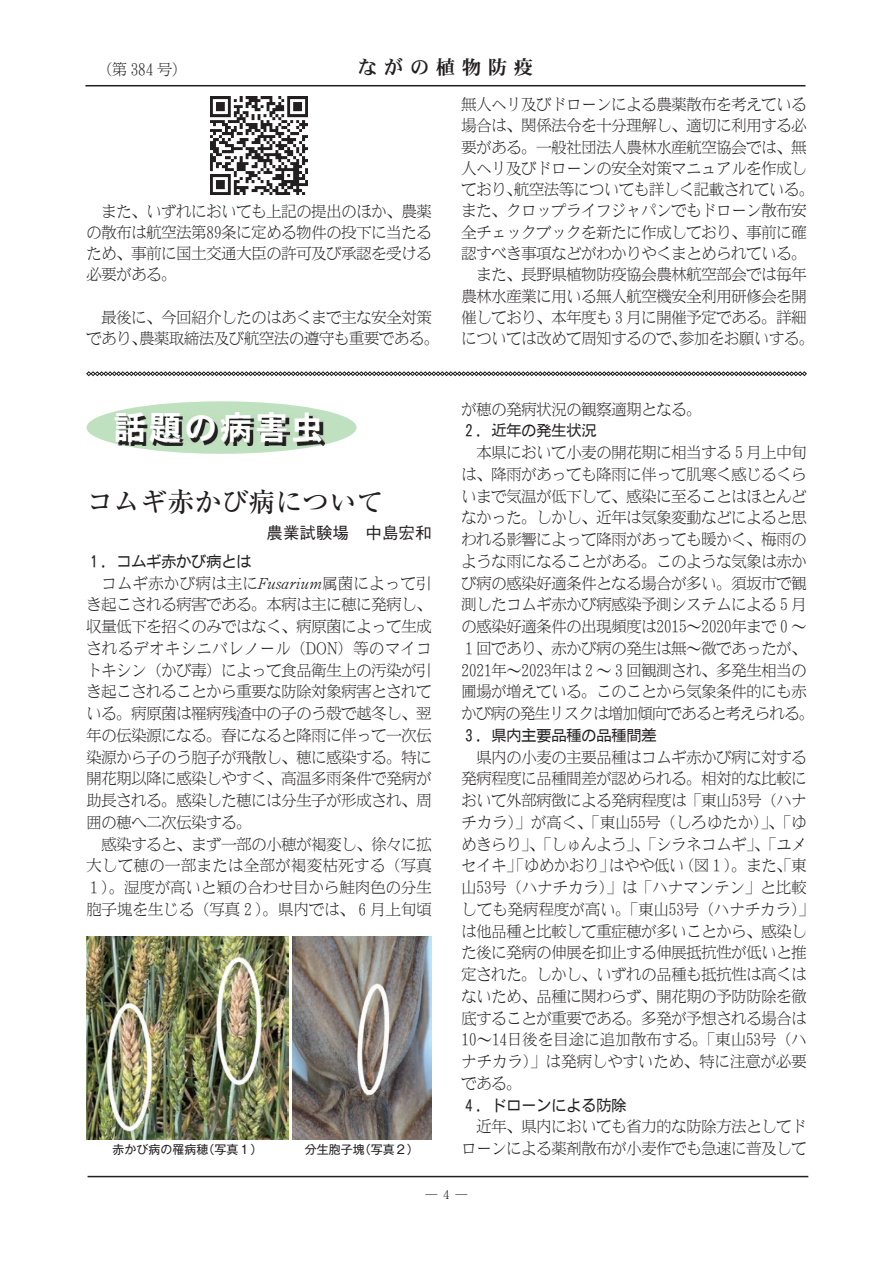
<style>
.page{position:relative;width:893px;height:1263px;background:#fff}
.page>*{position:absolute;margin:0;border:0;box-sizing:border-box;transform-origin:0 0}
.t1{font:33px "DFHS Gothic W7 WIN RKSJ H";letter-spacing:.075em;color:#fff}
.t2{font:500 27px "Ryumin Pr 6";color:#231f20}
.t3{font:19.5px "DFHS Mincho Std W7";letter-spacing:.335em;color:#231f20}
.t4{font:500 16.5px "Gothic BBB Pr 6";color:#231f20}
.t5{font:15px/21.8px "Motoya News M W2 90 msp RKSJ H";color:#231f20;text-align:justify}
.t6{font:15px "Motoya News G W3 90 msp RKSJ H";color:#231f20}
.t7{font:12px "Gothic MB101 Pr 6";color:#231f20}
.t8{font:12px "MS Mincho";color:#231f20}
.s1{font-family:"Ryumin Pr 6";font-weight:300}
.s2{font-family:"Ryumin Pr 6 N";font-weight:300}
</style>
<div class="page">
<hr style="left:85px;top:85px;width:720px;height:1px;background:#231f20">
<hr style="left:88px;top:1176px;width:720px;height:1px;background:#231f20">
<img style="left:210px;top:97px;width:98px;height:97px">
<div style="left:87px;top:401px;width:270px;height:53px;background:#c0e1c0;border-radius:50%"></div>
<img style="left:118px;top:415px;width:207px;height:31px">
<svg style="left:86px;top:371px;width:721px;height:5px"></svg>
<img style="left:87px;top:937px;width:201px;height:202px">
<img style="left:292px;top:937px;width:139px;height:202px">
<p class="t5" style="left:97px;top:58px;width:91px">（第 384 号）</p>
<h3 class="t3" style="left:358px;top:56px;width:177px">ながの植物防疫</h3>
<p class="t5" style="left:87px;top:200px;width:347px;line-height:21.3px;text-indent:15px">また、いずれにおいても上記の提出のほか、農薬の散布は航空法第89条に定める物件の投下に当たるため、事前に国土交通大臣の許可及び承認を受ける必要がある。</p>
<p class="t5" style="left:87px;top:307px;width:354px;line-height:21.3px;text-align:center">最後に、今回紹介したのはあくまで主な安全対策<br>であり、農薬取締法及び航空法の遵守も重要である。</p>
<h1 class="t1" style="left:114px;top:411px;width:212px">話題の病害虫</h1>
<h2 class="t2" style="left:87px;top:481px;width:299px">コムギ赤かび病について</h2>
<p class="t4" style="left:267px;top:519px;width:166px">農業試験場　中島宏和</p>
<p class="t6" style="left:87px;top:554px;width:167px">１．コムギ赤かび病とは</p>
<p class="t5" style="left:87px;top:572px;width:347px;text-indent:15px">コムギ赤かび病は主に<span class="s1">Fusarium</span>属菌によって引き起こされる病害である。本病は主に穂に発病し、収量低下を招くのみではなく、病原菌によって生成されるデオキシニバレノール（DON）等のマイコトキシン（かび毒）によって食品衛生上の汚染が引き起こされることから重要な防除対象病害とされている。病原菌は罹病残渣中の子のう殻で越冬し、翌年の伝染源になる。春になると降雨に伴って一次伝染源から子のう胞子が飛散し、穂に感染する。特に開花期以降に感染しやすく、高温多雨条件で発病が助長される。感染した穂には分生子が形成され、周囲の穂へ二次伝染する。</p>
<p class="t5" style="left:87px;top:833px;width:347px;text-indent:15px">感染すると、まず一部の小穂が褐変し、徐々に拡大して穂の一部または全部が褐変枯死する（写真１）。湿度が高いと穎の合わせ目から鮭肉色の分生胞子塊を生じる（写真２）。県内では、６月上旬頃</p>
<p class="t7" style="left:112px;top:1140px;width:151px">赤かび病の罹病穂（写真１）</p>
<p class="t7" style="left:305px;top:1140px;width:115px">分生胞子塊（写真２）</p>
<p class="t5" style="left:462px;top:94px;width:354px;line-height:21.3px;text-align:center">無人ヘリ及びドローンによる農薬散布を考えている場合は、関係法令を十分理解し、適切に利用する必要がある。一般社団法人農林水産航空協会では、無人ヘリ及びドローンの安全対策マニュアルを作成しており、航空法等についても詳しく記載されている。また、クロップライフジャパンでもドローン散布安全チェックブックを新たに作成しており、事前に確認すべき事項などがわかりやくまとめられている。また、長野県植物防疫協会農林航空部会では毎年<br>農林水産業に用いる無人航空機安全利用研修会を開催しており、本年度も３月に開催予定である。詳細については改めて周知するので、参加をお願いする。</p>
<p class="t5" style="left:462px;top:398px;width:241px">が穂の発病状況の観察適期となる。</p>
<p class="t6" style="left:462px;top:423px;width:136px">２．近年の発生状況</p>
<p class="t5" style="left:462px;top:441px;width:354px;text-align:center">本県において小麦の開花期に相当する５月上中旬<br>は、降雨があっても降雨に伴って肌寒く感じるくらいまで気温が低下して、感染に至ることはほとんどなかった。しかし、近年は気象変動などによると思われる影響によって降雨があっても暖かく、梅雨のような雨になることがある。このような気象は赤かび病の感染好適条件となる場合が多い。須坂市で観測したコムギ赤かび病感染予測システムによる５月の感染好適条件の出現頻度は2015～2020年まで０～<br>１回であり、赤かび病の発生は無～微であったが、<br>2021年～2023年は２～３回観測され、多発生相当の圃場が増えている。このことから気象条件的にも赤かび病の発生リスクは増加傾向であると考えられる。</p>
<p class="t6" style="left:462px;top:728px;width:196px">３．県内主要品種の品種間差</p>
<p class="t5" style="left:462px;top:746px;width:354px;text-align:left;text-indent:15px">県内の小麦の主要品種はコムギ赤かび病に対する発病程度に品種間差が認められる。相対的な比較において外部病徴による発病程度は「東山53号（ハナチカラ）」が高く、「東山55号（しろゆたか）」、「ゆめきらり」、「しゅんよう」、「シラネコムギ」、「ユメセイキ」「ゆめかおり」はやや低い（図１）。また、「東山53号（ハナチカラ）」は「ハナマンテン」と比較しても発病程度が高い。「東山53号（ハナチカラ）」は他品種と比較して重症穂が多いことから、感染した後に発病の伸展を抑止する伸展抵抗性が低いと推定された。しかし、いずれの品種も抵抗性は高くはないため、品種に関わらず、開花期の予防防除を徹底することが重要である。多発が予想される場合は<br>10～14日後を目途に追加散布する。「東山53号（ハナチカラ）」は発病しやすいため、特に注意が必要である。</p>
<p class="t6" style="left:462px;top:1097px;width:166px">４．ドローンによる防除</p>
<p class="t5" style="left:462px;top:1116px;width:346px;text-align:right">近年、県内においても省力的な防除方法としてドローンによる薬剤散布が小麦作でも急速に普及して</p>
<p class="t8" style="left:426px;top:1188px;width:43px">― <span class="s2">4</span> ―</p>
</div>
